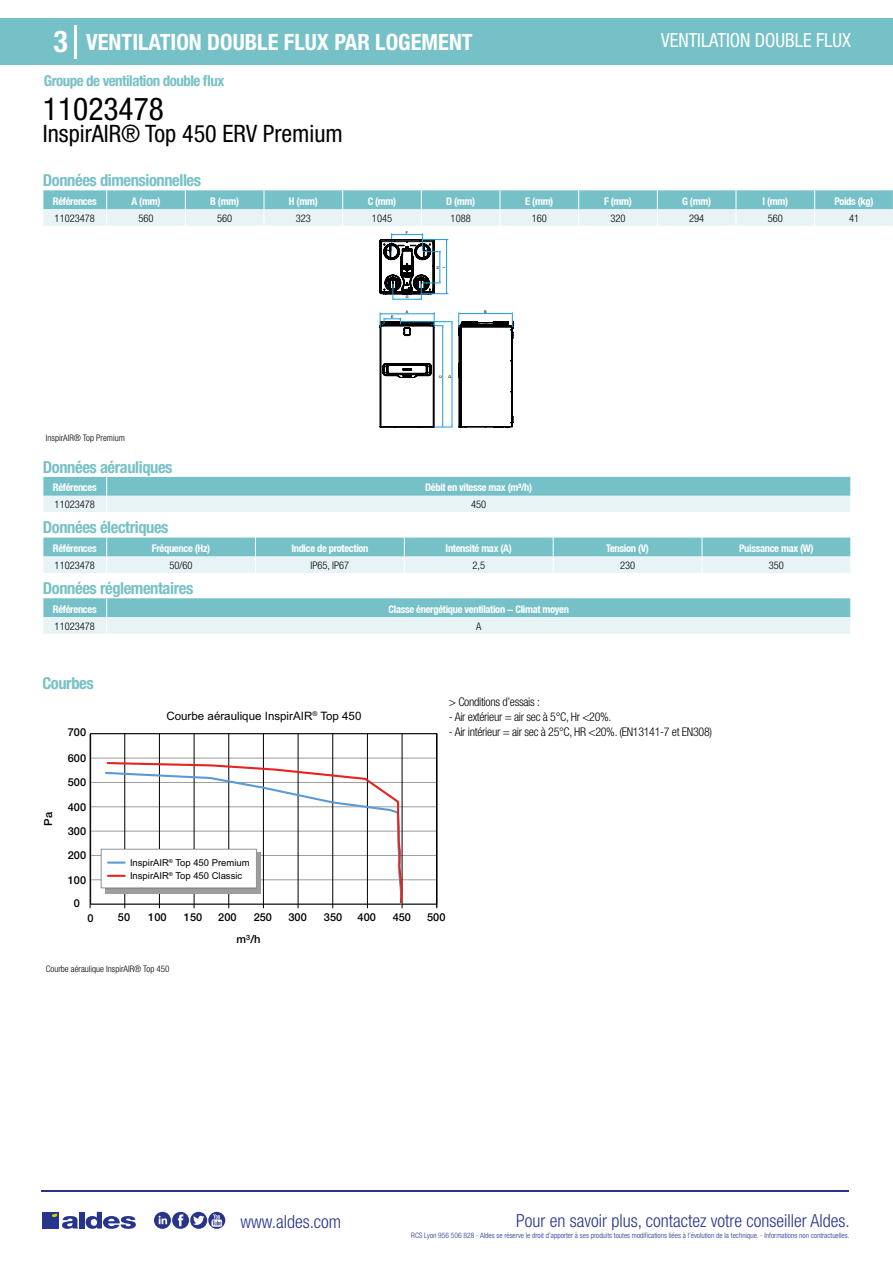
<style>
.page{position:relative;width:893px;height:1263px;background:#fff}
.page>*{position:absolute;margin:0;border:0;box-sizing:border-box;transform-origin:0 0}
.t1{font:condensed 31.5px "Helvetica Neue LT Std";color:#000}
.t2{font:700 condensed 30px "Helvetica Neue LT Std";color:#fff}
.t3{font:condensed 24px "Helvetica Neue LT Std";color:#000}
.t4{font:700 condensed 22.5px "Helvetica Neue LT Std";color:#fff}
.t5{font:condensed 19.5px "Helvetica Neue LT Std";color:#fff;scale:.95 1}
.t6{font:300 condensed 18px "Helvetica Neue";color:#28348b}
.t7{font:700 condensed 16.5px "Helvetica Neue LT Std";letter-spacing:-.025em;color:#76c1c7}
.t8{font:700 condensed 15px "Helvetica Neue LT Std";letter-spacing:-.035em;color:#76c1c7}
.t9{font:300 condensed 12px "Helvetica Neue LT Std";letter-spacing:-.025em;color:#000}
.t10{font:11.55px "Arial";color:#000}
.t11{font:500 11.1px "Helvetica Neue";color:#000}
.t12{font:500 10.95px "Helvetica Neue";color:#000}
.t13{font:700 condensed 10.5px "Helvetica Neue";letter-spacing:-.03em;color:#fff}
.t14{font:300 condensed 10.5px "Helvetica Neue";color:#000}
.t15{font:9.45px "Arial";color:#000}
.t16{font:300 condensed 9px "Helvetica Neue";color:#000}
.t17{font:300 condensed 7.5px "Helvetica Neue";color:#28348b}
.t18{font:500 3.6px/6.3px "Helvetica Neue LT Std";color:#000}
</style>
<div class="page">
<div style="left:0;top:18px;width:893px;height:46px;background:#76c1c7"></div>
<hr style="left:74px;top:25px;width:2px;height:33px;background:#fff">
<hr style="left:41px;top:1190px;width:808px;height:1px;background:#28348b">
<svg style="left:154px;top:1212px;width:71px;height:17px"></svg>
<div style="left:42px;top:1212px;width:17px;height:16px;background:#28348b"></div>
<div style="left:79px;top:1212px;width:5px;height:16px;background:#28348b"></div>
<svg style="left:86px;top:1212px;width:50px;height:17px"></svg>
<svg style="left:52px;top:1213px;width:26px;height:16px"></svg>
<svg style="left:43px;top:190px;width:850px;height:36px;background:#aed9dd"></svg>
<svg style="left:380px;top:234px;width:133px;height:194px"></svg>
<svg style="left:43px;top:477px;width:808px;height:35px;background:#abd8dc"></svg>
<svg style="left:43px;top:538px;width:808px;height:35px;background:#add9dd"></svg>
<svg style="left:43px;top:598px;width:808px;height:36px;background:#add9dd"></svg>
<hr style="left:91px;top:904px;width:345px;height:1px;background:#9d9d9c">
<hr style="left:91px;top:879px;width:345px;height:1px;background:#9d9d9c">
<hr style="left:91px;top:855px;width:345px;height:1px;background:#9d9d9c">
<hr style="left:91px;top:831px;width:345px;height:1px;background:#9d9d9c">
<hr style="left:91px;top:806px;width:345px;height:1px;background:#9d9d9c">
<hr style="left:91px;top:782px;width:345px;height:1px;background:#9d9d9c">
<hr style="left:91px;top:758px;width:345px;height:1px;background:#9d9d9c">
<hr style="left:90px;top:734px;width:1px;height:174px;background:#000">
<hr style="left:125px;top:734px;width:1px;height:174px;background:#000">
<hr style="left:159px;top:734px;width:1px;height:174px;background:#000">
<hr style="left:194px;top:734px;width:1px;height:174px;background:#000">
<hr style="left:228px;top:734px;width:1px;height:174px;background:#000">
<hr style="left:263px;top:734px;width:1px;height:174px;background:#000">
<hr style="left:298px;top:734px;width:1px;height:174px;background:#000">
<hr style="left:332px;top:734px;width:1px;height:174px;background:#000">
<hr style="left:367px;top:734px;width:1px;height:174px;background:#000">
<hr style="left:402px;top:734px;width:1px;height:174px;background:#000">
<hr style="left:436px;top:734px;width:1px;height:174px;background:#000">
<div style="left:90px;top:733px;width:347px;height:171px;border:1px solid #000"></div>
<svg style="left:101px;top:761px;width:303px;height:145px"></svg>
<h2 class="t2" style="left:54px;top:24px;width:16px">3</h2>
<h3 class="t4" style="left:86px;top:28px;width:388px">VENTILATION DOUBLE FLUX PAR LOGEMENT</h3>
<h3 class="t5" style="left:661px;top:29px;width:201px">VENTILATION DOUBLE FLUX</h3>
<h3 class="t8" style="left:44px;top:71px;width:182px">Groupe de ventilation double flux</h3>
<h1 class="t1" style="left:43px;top:91px;width:122px">11023478</h1>
<h3 class="t3" style="left:43px;top:120px;width:301px">InspirAIR® Top 450 ERV Premium</h3>
<h3 class="t7" style="left:43px;top:170px;width:160px">Données dimensionnelles</h3>
<p class="t13" style="left:53px;top:195px;width:45px">Références</p>
<p class="t13" style="left:132px;top:195px;width:30px">A (mm)</p>
<p class="t13" style="left:210px;top:195px;width:30px">B (mm)</p>
<p class="t13" style="left:289px;top:195px;width:30px">H (mm)</p>
<p class="t13" style="left:368px;top:195px;width:30px">C (mm)</p>
<p class="t13" style="left:446px;top:195px;width:31px">D (mm)</p>
<p class="t13" style="left:525px;top:195px;width:30px">E (mm)</p>
<p class="t13" style="left:604px;top:195px;width:29px">F (mm)</p>
<p class="t13" style="left:682px;top:195px;width:30px">G (mm)</p>
<p class="t13" style="left:762px;top:195px;width:27px">I (mm)</p>
<p class="t13" style="left:834px;top:195px;width:41px">Poids (kg)</p>
<p class="t14" style="left:55px;top:212px;width:42px">11023478</p>
<p class="t14" style="left:138px;top:212px;width:17px">560</p>
<p class="t14" style="left:217px;top:212px;width:17px">560</p>
<p class="t14" style="left:296px;top:212px;width:17px">323</p>
<p class="t14" style="left:372px;top:212px;width:22px">1045</p>
<p class="t14" style="left:451px;top:212px;width:22px">1088</p>
<p class="t14" style="left:532px;top:212px;width:17px">160</p>
<p class="t14" style="left:610px;top:212px;width:17px">320</p>
<p class="t14" style="left:689px;top:212px;width:17px">294</p>
<p class="t14" style="left:768px;top:212px;width:17px">560</p>
<p class="t14" style="left:849px;top:212px;width:12px">41</p>
<p class="t18" style="left:406px;top:229px;width:4px">F</p>
<p class="t18" style="left:435px;top:269px;width:4px;rotate:-90deg">H<br>I</p>
<p class="t16" style="left:46px;top:433px;width:80px">InspirAIR® Top Premium</p>
<p class="t18" style="left:391px;top:314px;width:4px">E</p>
<p class="t18" style="left:406px;top:294px;width:4px">G</p>
<p class="t18" style="left:406px;top:309px;width:4px">A</p>
<p class="t18" style="left:484px;top:308px;width:4px">B</p>
<p class="t18" style="left:437px;top:378px;width:4px;rotate:-90deg">C</p>
<p class="t18" style="left:447px;top:378px;width:4px;rotate:-90deg">D</p>
<h3 class="t7" style="left:43px;top:457px;width:131px">Données aérauliques</h3>
<p class="t13" style="left:53px;top:481px;width:45px">Références</p>
<p class="t13" style="left:425px;top:481px;width:109px">Débit en vitesse max (m³/h)</p>
<p class="t14" style="left:55px;top:498px;width:42px">11023478</p>
<p class="t14" style="left:471px;top:498px;width:17px">450</p>
<h3 class="t7" style="left:43px;top:517px;width:127px">Données électriques</h3>
<p class="t13" style="left:53px;top:542px;width:45px">Références</p>
<p class="t13" style="left:152px;top:542px;width:60px">Fréquence (Hz)</p>
<p class="t13" style="left:291px;top:542px;width:79px">Indice de protection</p>
<p class="t13" style="left:446px;top:542px;width:68px">Intensité max (A)</p>
<p class="t13" style="left:606px;top:542px;width:44px">Tension (V)</p>
<p class="t13" style="left:739px;top:542px;width:76px">Puissance max (W)</p>
<p class="t14" style="left:55px;top:559px;width:42px">11023478</p>
<p class="t14" style="left:170px;top:559px;width:25px">50/60</p>
<p class="t14" style="left:311px;top:559px;width:40px">IP65, IP67</p>
<p class="t14" style="left:472px;top:559px;width:14px">2,5</p>
<p class="t14" style="left:620px;top:559px;width:17px">230</p>
<p class="t14" style="left:769px;top:559px;width:17px">350</p>
<h3 class="t7" style="left:43px;top:578px;width:152px">Données réglementaires</h3>
<p class="t13" style="left:53px;top:603px;width:45px">Références</p>
<p class="t13" style="left:388px;top:603px;width:182px">Classe énergétique ventilation - Climat moyen</p>
<p class="t14" style="left:55px;top:620px;width:42px">11023478</p>
<p class="t14" style="left:476px;top:620px;width:7px">A</p>
<h3 class="t7" style="left:43px;top:673px;width:53px">Courbes</h3>
<p class="t12" style="left:68px;top:725px;width:20px">700</p>
<p class="t12" style="left:68px;top:752px;width:20px">600</p>
<p class="t11" style="left:41px;top:826px;width:15px;rotate:-90deg">Pa</p>
<p class="t12" style="left:68px;top:776px;width:20px">500</p>
<p class="t12" style="left:68px;top:800px;width:20px">400</p>
<p class="t12" style="left:68px;top:824px;width:20px">300</p>
<p class="t12" style="left:68px;top:848px;width:20px">200</p>
<p class="t12" style="left:68px;top:873px;width:20px">100</p>
<p class="t12" style="left:74px;top:897px;width:8px">0</p>
<p class="t12" style="left:87px;top:911px;width:8px">0</p>
<p class="t10" style="left:166px;top:708px;width:197px">Courbe aéraulique InspirAIR<sup>®</sup> Top 450</p>
<p class="t15" style="left:130px;top:856px;width:121px">InspirAIR<sup>®</sup> Top 450 Premium</p>
<p class="t15" style="left:130px;top:869px;width:114px">InspirAIR<sup>®</sup> Top 450 Classic</p>
<p class="t9" style="left:449px;top:695px;width:93px">&gt; Conditions d’essais :</p>
<p class="t9" style="left:449px;top:710px;width:164px">- Air extérieur = air sec à 5°C, Hr &lt;20%.</p>
<p class="t9" style="left:449px;top:725px;width:265px">- Air intérieur = air sec à 25°C, HR &lt;20%. (EN13141-7 et EN308)</p>
<p class="t12" style="left:118px;top:910px;width:14px">50</p>
<p class="t12" style="left:148px;top:910px;width:20px">100</p>
<p class="t12" style="left:184px;top:910px;width:20px">150</p>
<p class="t12" style="left:218px;top:910px;width:20px">200</p>
<p class="t12" style="left:254px;top:910px;width:20px">250</p>
<p class="t12" style="left:288px;top:910px;width:20px">300</p>
<p class="t12" style="left:324px;top:910px;width:20px">350</p>
<p class="t11" style="left:237px;top:933px;width:26px">m<sup>3</sup>/h</p>
<p class="t12" style="left:358px;top:910px;width:20px">400</p>
<p class="t12" style="left:393px;top:910px;width:20px">450</p>
<p class="t12" style="left:427px;top:910px;width:20px">500</p>
<p class="t16" style="left:46px;top:963px;width:125px">Courbe aéraulique InspirAIR® Top 450</p>
<h3 class="t6" style="left:240px;top:1211px;width:102px">www.aldes.com</h3>
<h3 class="t6" style="left:516px;top:1211px;width:335px">Pour en savoir plus, contactez votre conseiller Aldes.</h3>
<p class="t17" style="left:411px;top:1230px;width:440px">RCS Lyon 956 506 828 - Aldes se réserve le droit d’apporter à ses produits toutes modifications liées à l’évolution de la technique. - Informations non contractuelles.</p>
</div>
